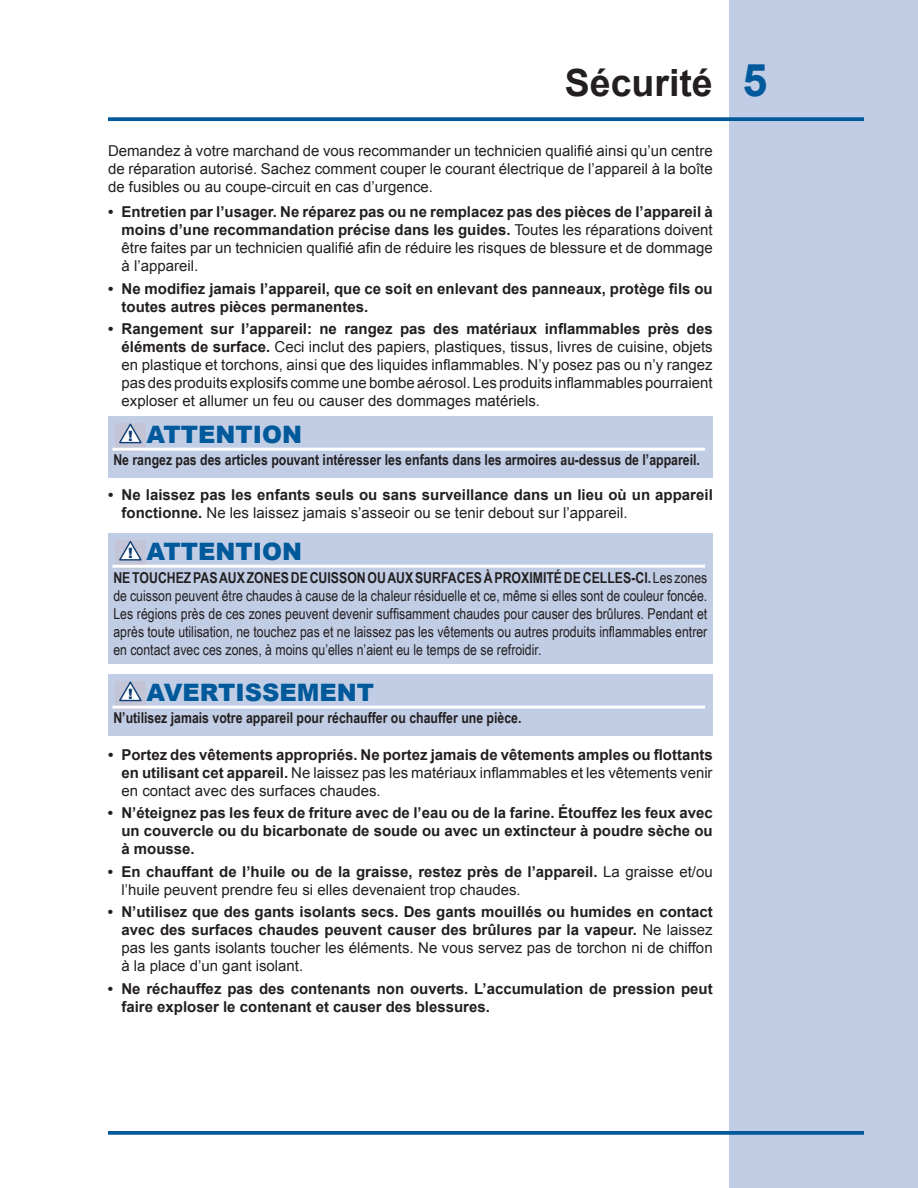
<style>
.page{position:relative;width:918px;height:1188px;background:#fff}
.page>*{position:absolute;margin:0;border:0;box-sizing:border-box;transform-origin:0 0}
.t1{font:700 45px "Arial";color:#00599b}
.t2{font:700 37.5px "Arial";color:#231f20}
.t3{font:900 24px "Arial";color:#00599b}
.t4{font:700 15px/18px "Arial";color:#231f20;text-align:justify}
.t5{font:15px/18px "Arial";color:#231f20;text-align:justify}
.t6{font:15px/18px "Arial Narrow";color:#231f20;text-align:justify}
.t7{font:700 15px "Arial Narrow";color:#231f20}
.s1{font-weight:400}
.s2{font-weight:700}
.s3{font-size:14.25px;color:#103f74}
</style>
<div class="page">
<div style="left:729px;top:0;width:189px;height:1188px;background:#c1cde5"></div>
<svg style="left:108px;top:117px;width:756px;height:4px;background:#1164a1"></svg>
<svg style="left:108px;top:1131px;width:756px;height:4px;background:#0f62a0"></svg>
<div style="left:108px;top:417px;width:605px;height:61px;background:#c1cde5"></div>
<div style="left:115px;top:423px;width:30px;height:28px;background:linear-gradient(to right,#cecedd,#cacbdb)"></div>
<svg style="left:117px;top:423px;width:26px;height:22px"></svg>
<div style="left:108px;top:675px;width:605px;height:61px;background:#c1cde5"></div>
<svg style="left:115px;top:681px;width:30px;height:25px"></svg>
<svg style="left:117px;top:681px;width:26px;height:21px"></svg>
<div style="left:108px;top:534px;width:605px;height:130px;background:#c1cde5"></div>
<div style="left:115px;top:540px;width:30px;height:29px;background:linear-gradient(to right,#cdcedd,#cacbdb)"></div>
<svg style="left:117px;top:540px;width:26px;height:22px"></svg>
<hr style="left:112px;top:448px;width:593px;height:3px;background:#fff">
<hr style="left:112px;top:706px;width:593px;height:3px;background:#fff">
<hr style="left:112px;top:565px;width:593px;height:3px;background:#fff">
<h2 class="t2" style="left:565px;top:59px;width:149px">Sécurité</h2>
<p class="t5" style="left:108px;top:142px;width:606px">Demandez à votre marchand de vous recommander un technicien qualifié ainsi qu’un centre de réparation autorisé. Sachez comment couper le courant électrique de l’appareil à la boîte de fusibles ou au coupe-circuit en cas d’urgence.</p>
<p class="t4" style="left:122px;top:203px;width:593px;text-indent:-14px">• Entretien par l’usager. Ne réparez pas ou ne remplacez pas des pièces de l’appareil à moins d’une recommandation précise dans les guides. <span class="s1">Toutes les réparations doivent être faites par un technicien qualifié afin de réduire les risques de blessure et de dommage à l’appareil.</span></p>
<p class="t4" style="left:122px;top:280px;width:593px;text-indent:-14px">• Ne modifiez jamais l’appareil, que ce soit en enlevant des panneaux, protège fils ou toutes autres pièces permanentes.</p>
<p class="t5" style="left:122px;top:320px;width:593px;text-indent:-14px"><span class="s2">• Rangement sur l’appareil: ne rangez pas des matériaux inflammables près des éléments de surface.</span> Ceci inclut des papiers, plastiques, tissus, livres de cuisine, objets en plastique et torchons, ainsi que des liquides inflammables. N’y posez pas ou n’y rangez pas des produits explosifs comme une bombe aérosol. Les produits inflammables pourraient exploser et allumer un feu ou causer des dommages matériels.</p>
<h3 class="t3" style="left:128px;top:417px;width:172px"><span class="s3">!</span> ATTENTION</h3>
<p class="t7" style="left:113px;top:449px;width:588px">Ne rangez pas des articles pouvant intéresser les enfants dans les armoires au-dessus de l’appareil.</p>
<p class="t4" style="left:122px;top:486px;width:593px;text-indent:-14px">• Ne laissez pas les enfants seuls ou sans surveillance dans un lieu où un appareil fonctionne. <span class="s1">Ne les laissez jamais s’asseoir ou se tenir debout sur l’appareil.</span></p>
<h3 class="t3" style="left:128px;top:534px;width:172px"><span class="s3">!</span> ATTENTION</h3>
<p class="t7" style="left:113px;top:566px;width:143px">Ne touchez pas aux ZONES</p>
<p class="t7" style="left:291px;top:566px;width:37px">DE CUISSON</p>
<p class="t7" style="left:368px;top:566px;width:233px">OU aux SURFACEs À proximité DE CELLES</p>
<p class="t6" style="left:113px;top:568px;width:595px;text-indent:518px"><span class="s2">-CI.</span> Les zones de cuisson peuvent être chaudes à cause de la chaleur résiduelle et ce, même si elles sont de couleur foncée.<br>Les régions près de ces zones peuvent devenir suffisamment chaudes pour causer des brûlures. Pendant et après toute utilisation, ne touchez pas et ne laissez pas les vêtements ou autres produits inflammables entrer en contact avec ces zones, à moins qu’elles n’aient eu le temps de se refroidir.</p>
<h3 class="t3" style="left:128px;top:675px;width:248px"><span class="s3">!</span> AVERTISSEMENT</h3>
<p class="t7" style="left:113px;top:707px;width:410px">N’utilisez jamais votre appareil pour réchauffer ou chauffer une pièce.</p>
<p class="t4" style="left:121px;top:746px;width:593px;text-indent:-13px">• Portez des vêtements appropriés. Ne portez jamais de vêtements amples ou flottants en utilisant cet appareil. <span class="s1">Ne laissez pas les matériaux inflammables et les vêtements venir en contact avec des surfaces chaudes.</span></p>
<p class="t4" style="left:121px;top:804px;width:593px;text-indent:-13px">• N’éteignez pas les feux de friture avec de l’eau ou de la farine. Étouffez les feux avec un couvercle ou du bicarbonate de soude ou avec un extincteur à poudre sèche ou à mousse.</p>
<p class="t5" style="left:121px;top:862px;width:593px;text-indent:-13px"><span class="s2">• En chauffant de l’huile ou de la graisse, restez près de l’appareil.</span> La graisse et/ou l’huile peuvent prendre feu si elles devenaient trop chaudes.</p>
<p class="t4" style="left:121px;top:903px;width:593px;text-indent:-14px">• N’utilisez que des gants isolants secs. Des gants mouillés ou humides en contact avec des surfaces chaudes peuvent causer des brûlures par la vapeur. <span class="s1">Ne laissez pas les gants isolants toucher les éléments. Ne vous servez pas de torchon ni de chiffon à la place d’un gant isolant.</span></p>
<p class="t4" style="left:121px;top:980px;width:593px;text-indent:-14px">• Ne réchauffez pas des contenants non ouverts. L’accumulation de pression peut faire exploser le contenant et causer des blessures.</p>
<h1 class="t1" style="left:742px;top:51px;width:27px">5</h1>
</div>
